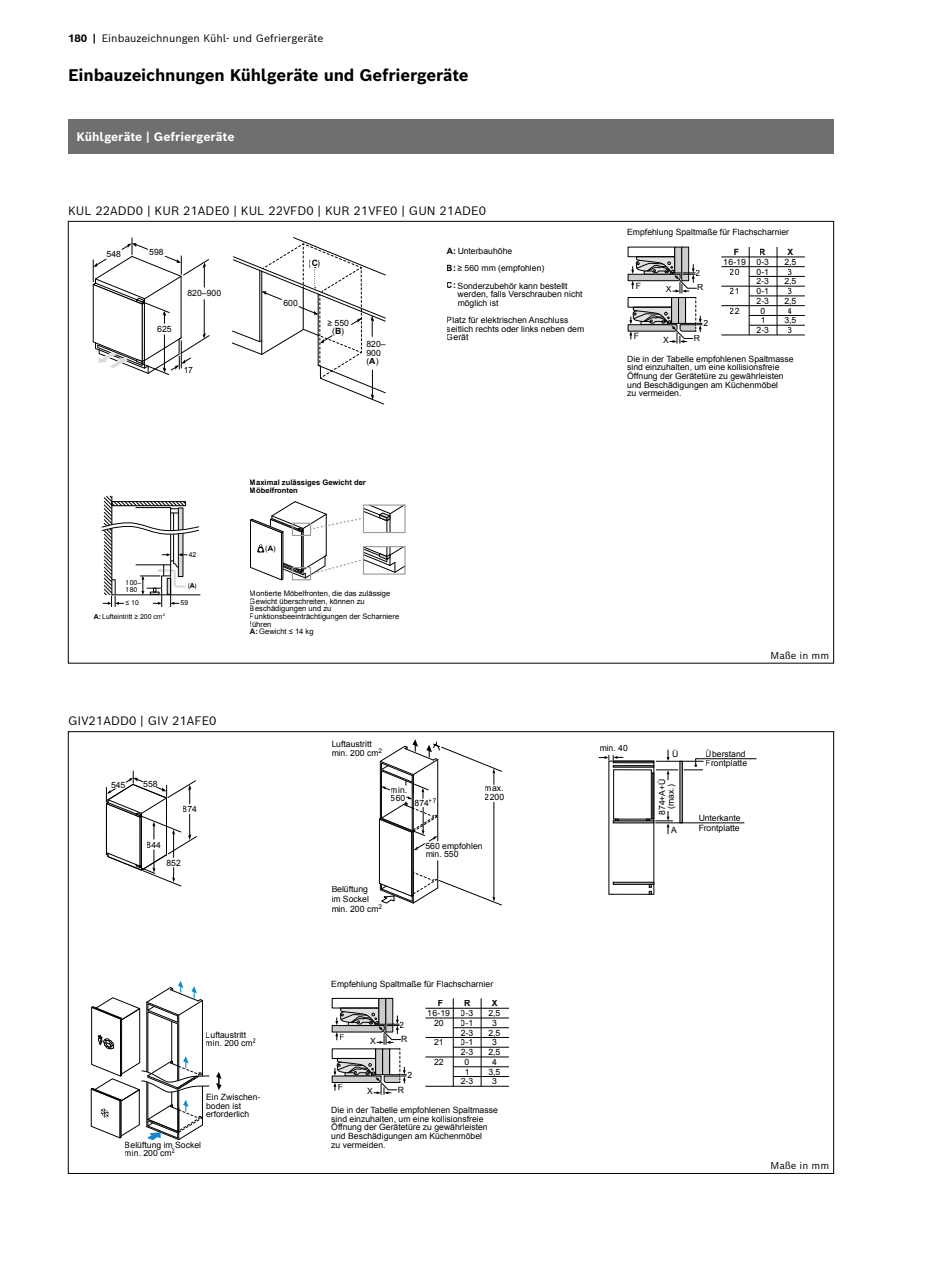
<style>
.page{position:relative;width:936px;height:1263px;background:#fff}
.page>*{position:absolute;margin:0;border:0;box-sizing:border-box;transform-origin:0 0}
.t1{font:700 16.5px "Bosch Sans";letter-spacing:-.01em;color:#000}
.t2{font:12px "Bosch Sans";color:#000}
.t3{font:700 12px "Bosch Sans";color:#fff}
.t4{font:10.5px "Bosch Sans";color:#000}
.t5{font:9.75px "Bosch Sans";color:#000}
.t6{font:8.7px/9.8px "Arial";color:#000}
.t7{font:700 8.7px "Arial";color:#000}
.t8{font:7.65px/7.6px "Arial";color:#000}
.t9{font:700 7.65px/7.6px "Arial";color:#000}
.t10{font:6.9px/6.9px "Arial";color:#000}
.s1{font-weight:700}
</style>
<div class="page">
<svg style="left:105px;top:771px;width:92px;height:116px"></svg>
<svg style="left:378px;top:739px;width:124px;height:167px"></svg>
<svg style="left:666px;top:750px;width:3px;height:11px"></svg>
<div style="left:613px;top:882px;width:41px;height:3px;border:1px solid #000"></div>
<div style="left:613px;top:765px;width:41px;height:2px;border:1px solid #000"></div>
<svg style="left:655px;top:811px;width:17px;height:23px"></svg>
<hr style="left:655px;top:822px;width:89px;height:1px;background:#000">
<hr style="left:656px;top:761px;width:47px;height:1px;background:#000">
<svg style="left:656px;top:770px;width:21px;height:10px"></svg>
<svg style="left:684px;top:758px;width:72px;height:13px"></svg>
<div style="left:608px;top:761px;width:46px;height:133px;border:1px solid #000"></div>
<svg style="left:649px;top:884px;width:2px;height:11px"></svg>
<svg style="left:599px;top:755px;width:24px;height:5px"></svg>
<svg style="left:90px;top:981px;width:131px;height:159px"></svg>
<hr style="left:425px;top:1086px;width:84px;height:1px;background:#000">
<hr style="left:453px;top:1076px;width:56px;height:1px;background:#000">
<hr style="left:453px;top:1066px;width:56px;height:1px;background:#000">
<svg style="left:331px;top:998px;width:75px;height:96px"></svg>
<hr style="left:453px;top:998px;width:1px;height:88px;background:#000">
<hr style="left:481px;top:998px;width:1px;height:88px;background:#000">
<hr style="left:425px;top:1057px;width:84px;height:1px;background:#000">
<hr style="left:453px;top:1047px;width:56px;height:1px;background:#000">
<hr style="left:425px;top:1037px;width:84px;height:1px;background:#000">
<hr style="left:453px;top:1027px;width:56px;height:1px;background:#000">
<hr style="left:425px;top:1018px;width:84px;height:1px;background:#000">
<hr style="left:425px;top:1008px;width:84px;height:1px;background:#000">
<svg style="left:92px;top:238px;width:117px;height:137px"></svg>
<svg style="left:231px;top:237px;width:155px;height:168px"></svg>
<hr style="left:721px;top:335px;width:83px;height:1px;background:#000">
<hr style="left:749px;top:325px;width:55px;height:1px;background:#000">
<hr style="left:749px;top:315px;width:55px;height:1px;background:#000">
<svg style="left:627px;top:247px;width:75px;height:96px"></svg>
<hr style="left:748px;top:247px;width:1px;height:88px;background:#000">
<hr style="left:776px;top:247px;width:1px;height:88px;background:#000">
<hr style="left:721px;top:305px;width:83px;height:1px;background:#000">
<hr style="left:749px;top:296px;width:55px;height:1px;background:#000">
<hr style="left:721px;top:286px;width:83px;height:1px;background:#000">
<hr style="left:749px;top:276px;width:55px;height:1px;background:#000">
<hr style="left:721px;top:266px;width:83px;height:1px;background:#000">
<hr style="left:721px;top:257px;width:83px;height:1px;background:#000">
<svg style="left:250px;top:501px;width:155px;height:80px"></svg>
<svg style="left:102px;top:495px;width:99px;height:111px"></svg>
<div style="left:68px;top:119px;width:765px;height:34px;background:#706f6f"></div>
<p class="t4" style="left:68px;top:31px;width:257px"><span class="s1">180 |</span> Einbauzeichnungen Kühl- und Gefriergeräte</p>
<h1 class="t1" style="left:68px;top:64px;width:402px">Einbauzeichnungen Kühlgeräte und Gefriergeräte</h1>
<h2 class="t3" style="left:77px;top:128px;width:159px">Kühlgeräte | Gefriergeräte</h2>
<h2 class="t2" style="left:68px;top:202px;width:419px">KUL 22ADD0 | KUR 21ADE0 | KUL 22VFD0 | KUR 21VFE0 | GUN 21ADE0</h2>
<p class="t6" style="left:107px;top:249px;width:16px">548</p>
<p class="t6" style="left:149px;top:247px;width:16px">598</p>
<p class="t6" style="left:157px;top:324px;width:16px">625</p>
<p class="t6" style="left:187px;top:288px;width:35px">820–900</p>
<p class="t6" style="left:183px;top:365px;width:11px">17</p>
<p class="t6" style="left:309px;top:258px;width:13px">(<span class="s1">C</span>)</p>
<p class="t6" style="left:283px;top:298px;width:16px">600</p>
<p class="t6" style="left:327px;top:318px;width:23px;line-height:8.7px;text-align:center">≥ 550 (<span class="s1">B</span>)</p>
<p class="t6" style="left:366px;top:340px;width:21px;line-height:8.7px">820–<br>900 (<span class="s1">A</span>)</p>
<p class="t6" style="left:447px;top:246px;width:67px"><span class="s1">A:</span> Unterbauhöhe</p>
<p class="t6" style="left:447px;top:264px;width:99px"><span class="s1">B:</span> ≥ 560 mm (empfohlen)</p>
<p class="t6" style="left:457px;top:281px;width:126px;line-height:8.7px;text-indent:-11px"><span class="s1">C:</span> Sonderzubehör kann bestellt werden, falls Verschrauben nicht möglich ist</p>
<p class="t6" style="left:447px;top:316px;width:139px;line-height:8.7px">Platz für elektrischen Anschluss seitlich rechts oder links neben dem<br>Gerät</p>
<p class="t6" style="left:627px;top:227px;width:163px">Empfehlung Spaltmaße für Flachscharnier</p>
<p class="t7" style="left:760px;top:246px;width:8px">R</p>
<p class="t7" style="left:733px;top:246px;width:7px">F</p>
<p class="t7" style="left:787px;top:246px;width:7px">X</p>
<p class="t6" style="left:635px;top:281px;width:7px">F</p>
<p class="t6" style="left:633px;top:331px;width:7px">F</p>
<p class="t6" style="left:666px;top:284px;width:7px">X</p>
<p class="t6" style="left:663px;top:335px;width:7px">X</p>
<p class="t6" style="left:695px;top:269px;width:6px">2</p>
<p class="t6" style="left:697px;top:283px;width:8px">R</p>
<p class="t6" style="left:703px;top:318px;width:6px">2</p>
<p class="t6" style="left:693px;top:334px;width:8px">R</p>
<p class="t6" style="left:723px;top:257px;width:24px;text-align:center">16-19<br>20</p>
<p class="t6" style="left:730px;top:286px;width:11px">21</p>
<p class="t6" style="left:730px;top:306px;width:11px">22</p>
<p class="t6" style="left:756px;top:257px;width:14px;text-align:center">0-3<br>0-1<br>2-3<br>0-1<br>2-3<br>0<br>1<br>2-3</p>
<p class="t6" style="left:787px;top:267px;width:6px">3</p>
<p class="t6" style="left:784px;top:257px;width:14px">2,5</p>
<p class="t6" style="left:784px;top:277px;width:14px">2,5</p>
<p class="t6" style="left:784px;top:296px;width:14px">2,5</p>
<p class="t6" style="left:784px;top:315px;width:14px">3,5</p>
<p class="t6" style="left:787px;top:286px;width:6px">3</p>
<p class="t6" style="left:787px;top:306px;width:6px">4</p>
<p class="t6" style="left:787px;top:325px;width:6px">3</p>
<p class="t6" style="left:627px;top:354px;width:168px;line-height:8.7px">Die in der Tabelle empfohlenen Spaltmasse sind einzuhalten, um eine kollisionsfreie Öffnung der Gerätetüre zu gewährleisten und Beschädigungen am Küchenmöbel<br>zu vermeiden.</p>
<p class="t10" style="left:189px;top:551px;width:9px">42</p>
<p class="t10" style="left:126px;top:579px;width:17px">100–<br>180</p>
<p class="t10" style="left:187px;top:582px;width:11px">(<span class="s1">A</span>)</p>
<p class="t10" style="left:126px;top:599px;width:15px">≤ 10</p>
<p class="t10" style="left:94px;top:613px;width:73px"><span class="s1">A:</span> Lufteintritt ≥ 200 cm<sup>2</sup></p>
<p class="t10" style="left:180px;top:599px;width:9px">59</p>
<h2 class="t2" style="left:68px;top:712px;width:150px">GIV21ADD0 | GIV 21AFE0</h2>
<p class="t6" style="left:111px;top:780px;width:16px">545</p>
<p class="t6" style="left:143px;top:779px;width:16px">558</p>
<p class="t6" style="left:147px;top:840px;width:16px">844</p>
<p class="t6" style="left:183px;top:804px;width:16px">874</p>
<p class="t6" style="left:166px;top:858px;width:16px">852</p>
<p class="t9" style="left:250px;top:479px;width:117px">Maximal zulässiges Gewicht der<br>Möbelfronten</p>
<p class="t8" style="left:265px;top:545px;width:12px">(<span class="s1">A</span>)</p>
<p class="t8" style="left:250px;top:590px;width:151px">Montierte Möbelfronten, die das zulässige<br>Gewicht überschreiten, können zu<br>Beschädigungen und zu<br>Funktionsbeeinträchtigungen der Scharniere führen</p>
<p class="t8" style="left:250px;top:628px;width:65px"><span class="s1">A:</span> Gewicht ≤ 14 kg</p>
<p class="t6" style="left:331px;top:739px;width:52px">Luftaustritt min. 200 cm<sup>2</sup></p>
<p class="t6" style="left:391px;top:786px;width:18px;line-height:8.2px">min.<br>560</p>
<p class="t6" style="left:414px;top:798px;width:23px">874<sup>+7</sup></p>
<p class="t6" style="left:485px;top:784px;width:21px;line-height:8.9px">max.<br>2200</p>
<p class="t6" style="left:331px;top:884px;width:52px">Belüftung<br>im Sockel min. 200 cm<sup>2</sup></p>
<p class="t6" style="left:425px;top:841px;width:59px;line-height:8.7px">560 empfohlen min. 550</p>
<p class="t6" style="left:331px;top:979px;width:163px">Empfehlung Spaltmaße für Flachscharnier</p>
<p class="t7" style="left:464px;top:998px;width:8px">R</p>
<p class="t7" style="left:437px;top:998px;width:7px">F</p>
<p class="t7" style="left:491px;top:998px;width:7px">X</p>
<p class="t6" style="left:206px;top:1030px;width:52px;line-height:8.7px">Luftaustritt min. 200 cm<sup>2</sup></p>
<p class="t6" style="left:206px;top:1093px;width:56px;line-height:8.7px">Ein Zwischen&shy;boden ist erforderlich</p>
<p class="t6" style="left:125px;top:1140px;width:78px;line-height:8.7px">Belüftung im Sockel min. 200 cm<sup>2</sup></p>
<p class="t6" style="left:339px;top:1032px;width:7px">F</p>
<p class="t6" style="left:337px;top:1082px;width:7px">F</p>
<p class="t6" style="left:370px;top:1036px;width:7px">X</p>
<p class="t6" style="left:367px;top:1086px;width:7px">X</p>
<p class="t6" style="left:400px;top:1020px;width:6px">2</p>
<p class="t6" style="left:401px;top:1034px;width:8px">R</p>
<p class="t6" style="left:407px;top:1070px;width:6px">2</p>
<p class="t6" style="left:397px;top:1085px;width:8px">R</p>
<p class="t6" style="left:428px;top:1008px;width:24px;text-align:center">16-19<br>20</p>
<p class="t6" style="left:434px;top:1037px;width:11px">21</p>
<p class="t6" style="left:434px;top:1057px;width:11px">22</p>
<p class="t6" style="left:460px;top:1008px;width:14px;text-align:center">0-3<br>0-1<br>2-3<br>0-1<br>2-3<br>0<br>1<br>2-3</p>
<p class="t6" style="left:492px;top:1018px;width:6px">3</p>
<p class="t6" style="left:488px;top:1008px;width:14px">2,5</p>
<p class="t6" style="left:488px;top:1028px;width:14px">2,5</p>
<p class="t6" style="left:488px;top:1047px;width:14px">2,5</p>
<p class="t6" style="left:488px;top:1067px;width:14px">3,5</p>
<p class="t6" style="left:492px;top:1037px;width:6px">3</p>
<p class="t6" style="left:492px;top:1057px;width:6px">4</p>
<p class="t6" style="left:492px;top:1076px;width:6px">3</p>
<p class="t6" style="left:331px;top:1106px;width:168px;line-height:8.7px">Die in der Tabelle empfohlenen Spaltmasse sind einzuhalten, um eine kollisionsfreie Öffnung der Gerätetüre zu gewährleisten und Beschädigungen am Küchenmöbel<br>zu vermeiden.</p>
<p class="t5" style="left:770px;top:648px;width:60px">Maße in mm</p>
<p class="t6" style="left:599px;top:743px;width:30px">min. 40</p>
<p class="t6" style="left:672px;top:749px;width:8px">Ü</p>
<p class="t6" style="left:658px;top:815px;width:38px;line-height:8.7px;text-align:center;rotate:-90deg">874+A+Ü (max.)</p>
<p class="t6" style="left:671px;top:825px;width:7px">A</p>
<p class="t6" style="left:705px;top:749px;width:43px">Überstand<br>Frontplatte</p>
<p class="t6" style="left:698px;top:813px;width:44px">Unterkante<br>Frontplatte</p>
<p class="t5" style="left:770px;top:1159px;width:60px">Maße in mm</p>
</div>
